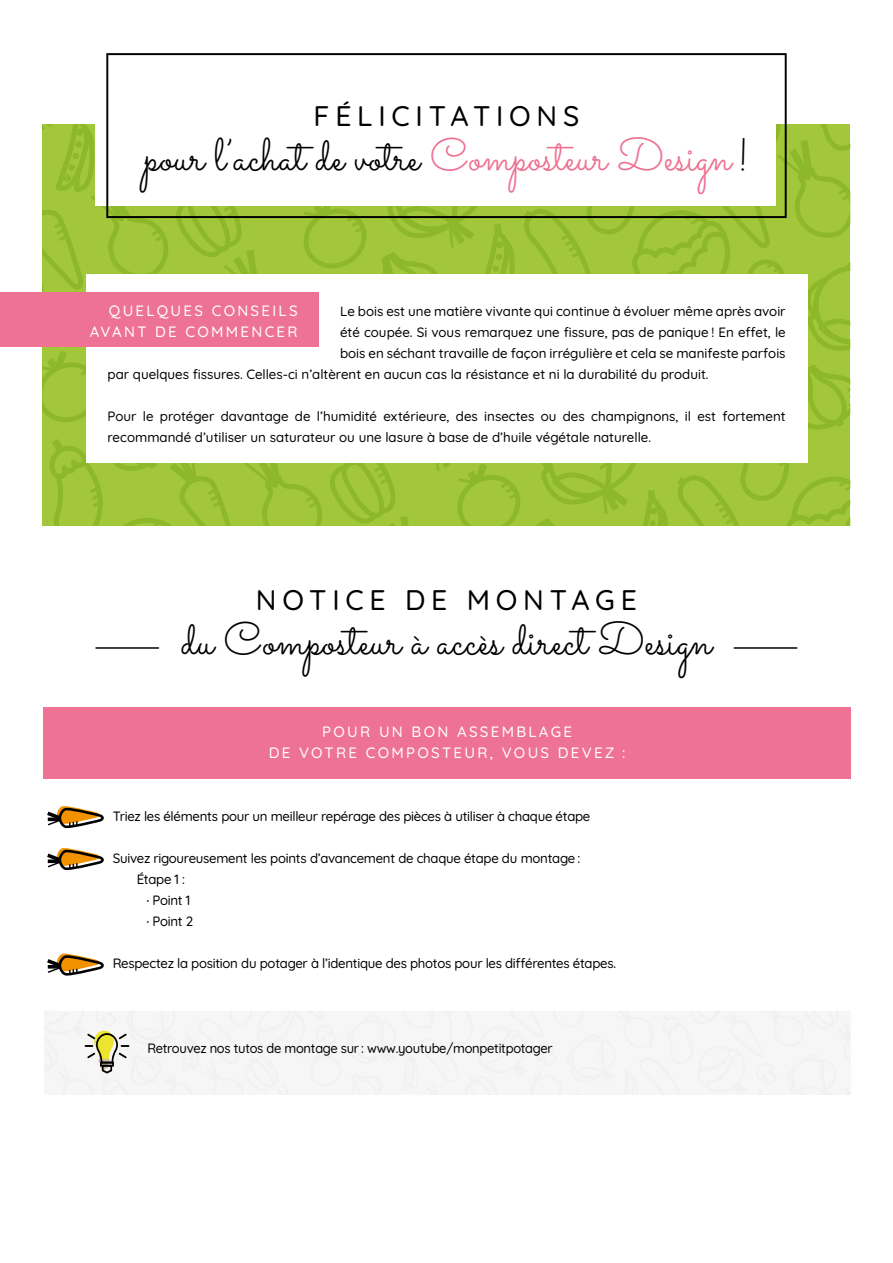
<style>
.page{position:relative;width:893px;height:1263px;background:#fff}
.page>*{position:absolute;margin:0;border:0;box-sizing:border-box;transform-origin:0 0}
.t1{font:45.75px "Sacramento";color:#000}
.t2{font:300 28.35px "Quicksand";letter-spacing:.205em;color:#000}
.t3{font:300 15px/21px "Quicksand";letter-spacing:.155em;color:#fff;text-align:right}
.t4{font:300 13.5px/21px "Quicksand";letter-spacing:-.005em;color:#000}
.t5{font:300 13.5px "Quicksand";letter-spacing:-.005em;color:#000;scale:.96 1}
.s1{color:#ee7293}
</style>
<div class="page">
<svg style="left:43px;top:124px;width:807px;height:402px;fill:#a2c73a"></svg>
<div style="left:86px;top:274px;width:722px;height:189px;background:#fff"></div>
<div style="left:96px;top:43px;width:680px;height:163px;background:#fff"></div>
<div style="left:106px;top:53px;width:681px;height:165px;border:2px solid #000"></div>
<div style="left:0;top:292px;width:319px;height:54px;background:#ee7293"></div>
<hr style="left:96px;top:647px;width:62px;height:2px;background:#000">
<hr style="left:734px;top:647px;width:63px;height:2px;background:#000">
<div style="left:44px;top:1011px;width:806px;height:83px;background:#f6f6f6"></div>
<svg style="left:85px;top:1030px;width:44px;height:43px"></svg>
<div style="left:43px;top:707px;width:808px;height:71px;background:#ee7293"></div>
<svg style="left:47px;top:806px;width:57px;height:23px"></svg>
<svg style="left:47px;top:848px;width:57px;height:23px"></svg>
<svg style="left:47px;top:953px;width:57px;height:23px"></svg>
<h2 class="t2" style="left:314px;top:94px;width:267px">FÉLICITATIONS</h2>
<h1 class="t1" style="left:144px;top:127px;width:606px">pour l’achat de votre <span class="s1">Composteur Design</span> !</h1>
<p class="t3" style="left:90px;top:298px;width:209px">QUELQUES CONSEILS<br>AVANT DE COMMENCER</p>
<p class="t4" style="left:340px;top:299px;width:447px">Le bois est une matière vivante qui continue à évoluer même après avoir</p>
<p class="t4" style="left:340px;top:320px;width:447px">été coupée. Si vous remarquez une fissure, pas de panique ! En effet, le</p>
<p class="t4" style="left:340px;top:341px;width:447px">bois en séchant travaille de façon irrégulière et cela se manifeste parfois</p>
<p class="t4" style="left:108px;top:362px;width:602px">par quelques fissures. Celles-ci n’altèrent en aucun cas la résistance et ni la durabilité du produit.</p>
<p class="t4" style="left:108px;top:404px;width:680px">Pour le protéger davantage de l’humidité extérieure, des insectes ou des champignons, il est fortement recommandé d’utiliser un saturateur ou une lasure à base de d’huile végétale naturelle.</p>
<h2 class="t2" style="left:256px;top:578px;width:382px">NOTICE DE MONTAGE</h2>
<h1 class="t1" style="left:181px;top:611px;width:532px">du Composteur à accès direct Design</h1>
<p class="t3" style="left:269px;top:719px;width:358px;text-align:center">POUR UN BON ASSEMBLAGE<br>DE VOTRE COMPOSTEUR, VOUS DEVEZ :</p>
<p class="t4" style="left:86px;top:804px;width:506px">• Triez les éléments pour un meilleur repérage des pièces à utiliser à chaque étape</p>
<p class="t4" style="left:86px;top:846px;width:496px">• Suivez rigoureusement les points d’avancement de chaque étape du montage :</p>
<p class="t4" style="left:137px;top:867px;width:50px">Étape 1 :</p>
<p class="t4" style="left:146px;top:888px;width:45px">∙ Point 1</p>
<p class="t4" style="left:146px;top:909px;width:48px">∙ Point 2</p>
<p class="t4" style="left:86px;top:951px;width:532px">• Respectez la position du potager à l’identique des photos pour les différentes étapes.</p>
<p class="t5" style="left:147px;top:1037px;width:424px">Retrouvez nos tutos de montage sur : www.youtube/monpetitpotager</p>
</div>
